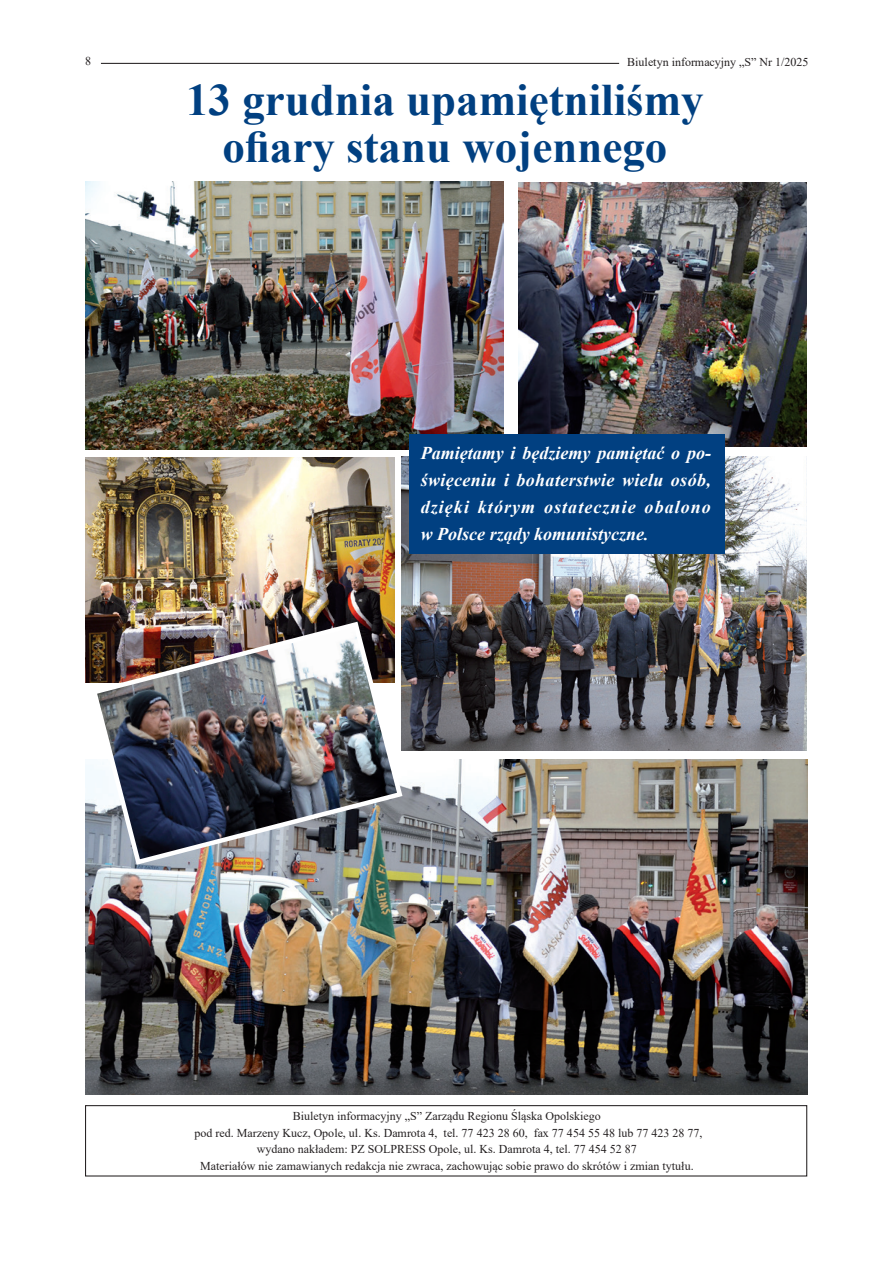
<style>
.page{position:relative;width:893px;height:1263px;background:#fff}
.page>*{position:absolute;margin:0;border:0;box-sizing:border-box;transform-origin:0 0}
.t1{font:700 45px "Times New Roman";color:#014081}
.t2{font:italic 700 18px/27px "Times New Roman";color:#fff;text-align:justify}
.t3{font:12px "Times New Roman";color:#231f20}
</style>
<div class="page">
<div style="left:85px;top:1105px;width:722px;height:71px;border:1px solid #231f20"></div>
<img style="left:519px;top:182px;width:287px;height:264px">
<img style="left:402px;top:457px;width:405px;height:294px">
<img style="left:85px;top:182px;width:419px;height:268px">
<div style="left:409px;top:435px;width:315px;height:119px;background:#014081"></div>
<hr style="left:101px;top:63px;width:518px;height:1px;background:#231f20">
<img style="left:85px;top:759px;width:723px;height:335px">
<img style="left:85px;top:457px;width:309px;height:226px">
<img style="left:89px;top:619px;width:316px;height:248px">
<p class="t3" style="left:85px;top:53px;width:7px">8</p>
<p class="t3" style="left:627px;top:53px;width:183px">Biuletyn informacyjny „S” Nr 1/2025</p>
<p class="t1" style="left:186px;top:68px;width:519px">13 grudnia upamiętniliśmy</p>
<p class="t1" style="left:222px;top:114px;width:447px">ofiary stanu wojennego</p>
<p class="t2" style="left:421px;top:439px;width:292px">Pamiętamy i będziemy pamiętać o po&shy;święceniu i bohaterstwie wielu osób, dzięki którym ostatecznie obalono w Polsce rządy komunistyczne.</p>
<p class="t3" style="left:293px;top:1108px;width:309px">Biuletyn informacyjny „S” Zarządu Regionu Śląska Opolskiego</p>
<p class="t3" style="left:194px;top:1124px;width:509px">pod red. Marzeny Kucz, Opole, ul. Ks. Damrota 4, tel. 77 423 28 60, fax 77 454 55 48 lub 77 423 28 77,</p>
<p class="t3" style="left:257px;top:1141px;width:381px">wydano nakładem: PZ SOLPRESS Opole, ul. Ks. Damrota 4, tel. 77 454 52 87</p>
<p class="t3" style="left:200px;top:1157px;width:495px">Materiałów nie zamawianych redakcja nie zwraca, zachowując sobie prawo do skrótów i zmian tytułu.</p>
</div>
